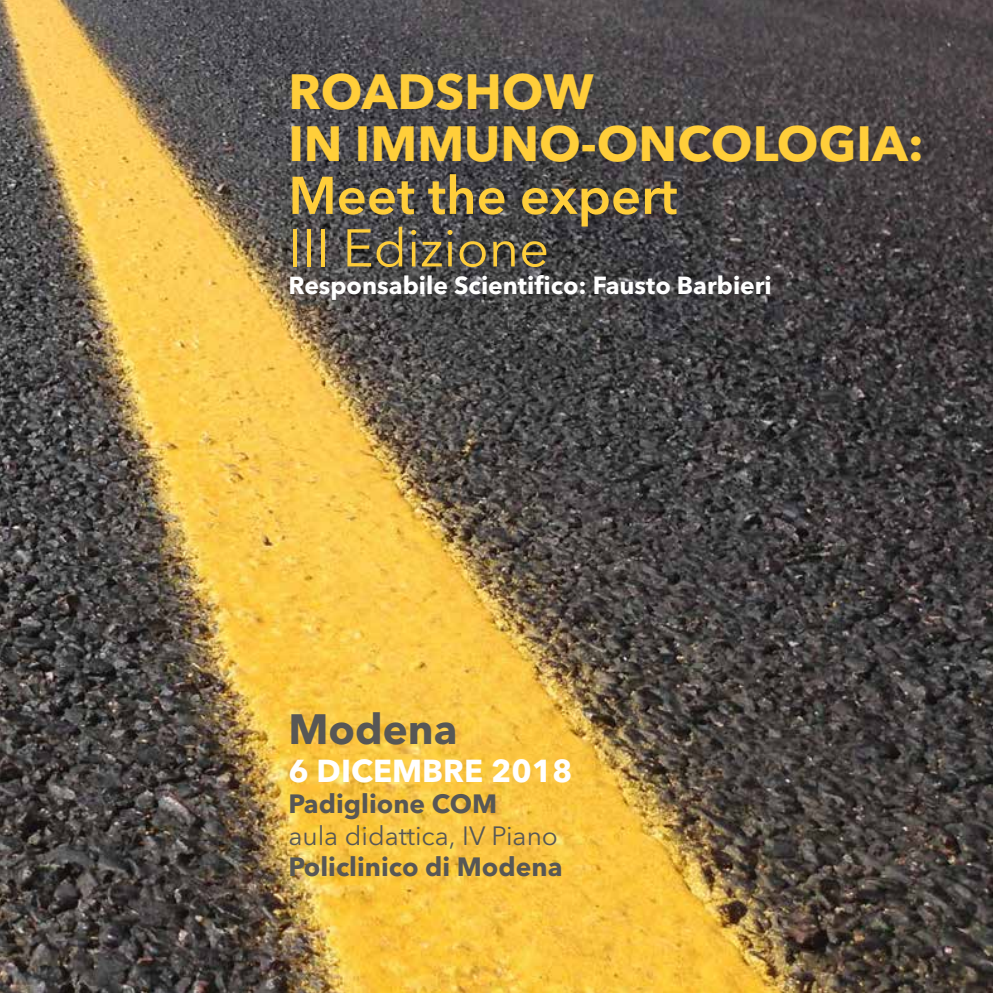
<style>
.page{position:relative;width:993px;height:993px;background:#fff}
.page>*{position:absolute;margin:0;border:0;box-sizing:border-box;transform-origin:0 0}
.t1{font:600 52.5px "Avenir Next LT Pro";color:#ffce3a}
.t2{font:52.5px "Avenir Next LT Pro";color:#ffce3a}
.t3{font:700 49px/52.5px "Avenir Next LT Pro";color:#ffce3a}
.t4{font:700 42px "Avenir Next LT Pro";color:#575756}
.t5{font:700 31.5px "Avenir Next LT Pro";color:#fff}
.t6{font:700 26.25px "Avenir Next LT Pro";color:#575756}
.t7{font:26.25px "Avenir Next LT Pro";color:#575756}
.t8{font:700 24.5px "Avenir Next LT Pro";color:#fff}
</style>
<div class="page">
<img style="left:0;top:0;width:992px;height:992px">
<h2 class="t3" style="left:288px;top:65px;width:637px">ROADSHOW<br>IN IMMUNO-ONCOLOGIA:</h2>
<h1 class="t1" style="left:288px;top:163px;width:390px">Meet the expert</h1>
<h1 class="t2" style="left:288px;top:217px;width:262px">III Edizione</h1>
<p class="t8" style="left:288px;top:271px;width:485px">Responsabile Scientifico: Fausto Barbieri</p>
<h3 class="t4" style="left:288px;top:703px;width:170px">Modena</h3>
<p class="t5" style="left:288px;top:750px;width:285px">6 DICEMBRE 2018</p>
<p class="t6" style="left:288px;top:787px;width:210px">Padiglione COM</p>
<p class="t7" style="left:288px;top:819px;width:271px">aula didattica, IV Piano</p>
<p class="t6" style="left:288px;top:850px;width:275px">Policlinico di Modena</p>
</div>
